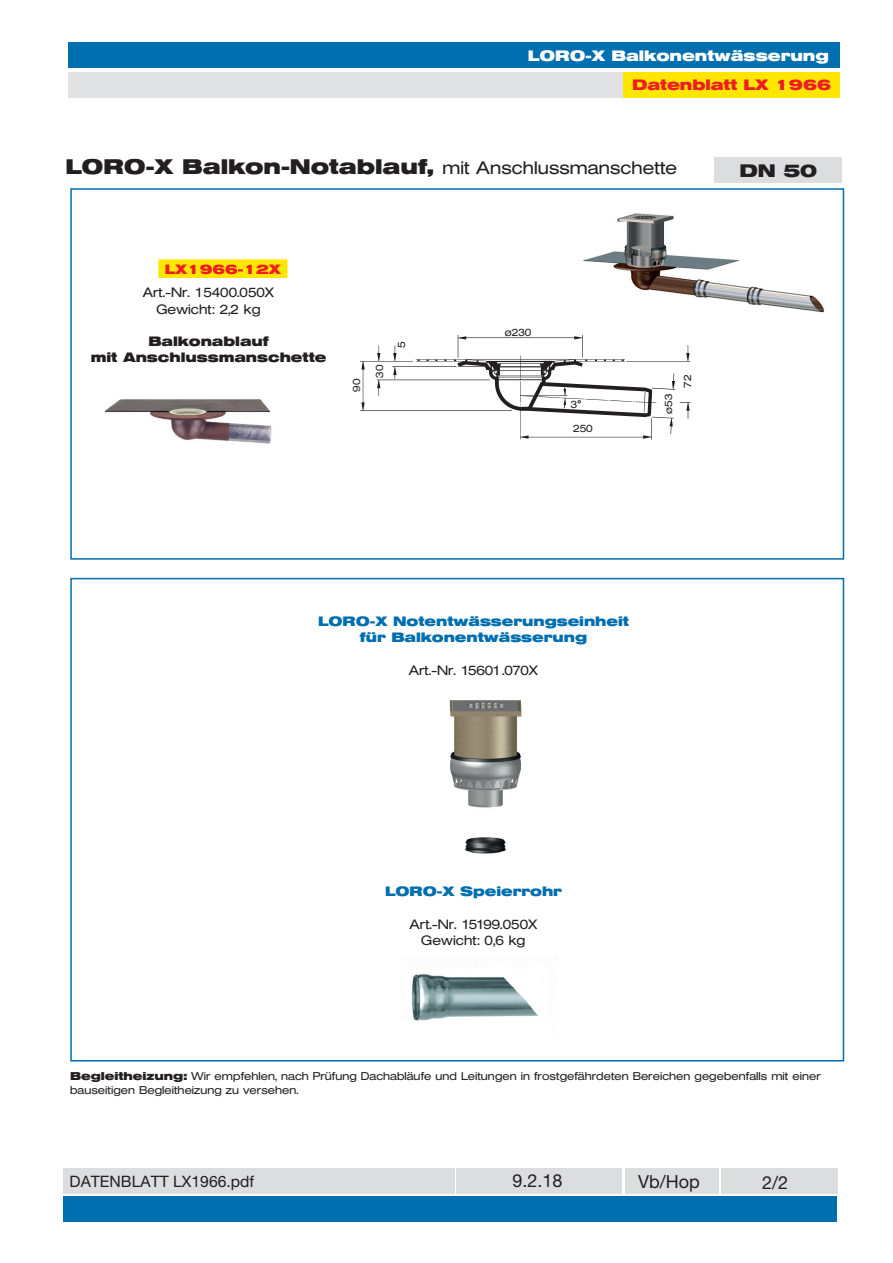
<style>
.page{position:relative;width:893px;height:1263px;background:#fff}
.page>*{position:absolute;margin:0;border:0;box-sizing:border-box;transform-origin:0 0}
.t1{font:700 21px "Helvetica Extended BQ";color:#231f20}
.t2{font:18px "Helvetica Neue LT Std";color:#231f20}
.t3{font:700 18px "Helvetica Extended BQ";color:#231f20}
.t4{font:15.75px "Helvetica Neue LT Std";color:#231f20}
.t5{font:700 15px "Helvetica Extended BQ";color:#fff}
.t6{font:700 15px "Helvetica Extended BQ";color:#ee1d23}
.t7{font:300 13.5px/16.2px "Helvetica Extended BQ";color:#231f20;text-align:center}
.t8{font:700 13.5px/16.2px "Helvetica Extended BQ";color:#006faf;text-align:center}
.t9{font:700 13.5px/16.2px "Helvetica Extended BQ";color:#231f20;text-align:center}
.t10{font:700 13.5px "Helvetica Extended BQ";color:#ee1d23}
.t11{font:300 11.25px/13.5px "Helvetica Extended BQ";color:#231f20}
.t12{font:300 10.5px "Helvetica Extended BQ";color:#231f20}
.s1{font-weight:300;font-size:18px}
.s2{font-weight:700}
</style>
<div class="page">
<div style="left:70px;top:188px;width:774px;height:372px;background:#fff;border:2px solid #006faf"></div>
<div style="left:68px;top:72px;width:772px;height:26px;background:#e1e2e4"></div>
<div style="left:68px;top:43px;width:761px;height:25px;background:#006faf"></div>
<div style="left:70px;top:578px;width:774px;height:483px;background:#fff;border:2px solid #006faf"></div>
<img style="left:105px;top:399px;width:167px;height:45px">
<div style="left:623px;top:72px;width:217px;height:26px;background:#ffe601"></div>
<div style="left:714px;top:157px;width:128px;height:26px;background:#dcdddf"></div>
<div style="left:159px;top:260px;width:128px;height:17px;background:#ffe601"></div>
<div style="left:158px;top:259px;width:129px;height:19px;border:2px solid #ffe601"></div>
<div style="left:63px;top:1196px;width:774px;height:26px;background:#006faf"></div>
<div style="left:63px;top:1168px;width:392px;height:25px;background:#dcdddf"></div>
<div style="left:456px;top:1168px;width:166px;height:25px;background:#dcdddf"></div>
<div style="left:625px;top:1168px;width:93px;height:25px;background:#dcdddf"></div>
<div style="left:721px;top:1168px;width:116px;height:25px;background:#dcdddf"></div>
<img style="left:412px;top:974px;width:132px;height:47px">
<img style="left:360px;top:336px;width:331px;height:103px">
<img style="left:583px;top:213px;width:241px;height:100px">
<img style="left:449px;top:700px;width:73px;height:154px">
<h3 class="t5" style="left:528px;top:47px;width:302px">LORO-X Balkonentwässerung</h3>
<h3 class="t6" style="left:632px;top:77px;width:201px">Datenblatt LX 1966</h3>
<h1 class="t1" style="left:65px;top:154px;width:613px">LORO-X Balkon-Notablauf, <span class="s1">mit Anschlussmanschette</span></h1>
<p class="t10" style="left:165px;top:261px;width:118px">LX1966-12X</p>
<p class="t7" style="left:143px;top:285px;width:133px">Art.-Nr. 15400.050X<br>Gewicht: 2,2 kg</p>
<p class="t9" style="left:91px;top:333px;width:237px">Balkonablauf<br>mit Anschlussmanschette</p>
<p class="t12" style="left:350px;top:392px;width:15px;rotate:-90deg">90</p>
<p class="t12" style="left:373px;top:378px;width:15px;rotate:-90deg">30</p>
<p class="t12" style="left:396px;top:348px;width:8px;rotate:-90deg">5</p>
<p class="t12" style="left:505px;top:327px;width:28px">ø230</p>
<p class="t12" style="left:571px;top:398px;width:12px">3°</p>
<p class="t12" style="left:573px;top:422px;width:21px">250</p>
<p class="t12" style="left:662px;top:414px;width:22px;rotate:-90deg">ø53</p>
<p class="t12" style="left:681px;top:387px;width:15px;rotate:-90deg">72</p>
<h2 class="t3" style="left:739px;top:160px;width:79px">DN 50</h2>
<p class="t8" style="left:318px;top:613px;width:313px">LORO-X Notentwässerungseinheit für Balkonentwässerung</p>
<p class="t7" style="left:409px;top:662px;width:131px">Art.-Nr. 15601.070X</p>
<p class="t8" style="left:385px;top:884px;width:178px">LORO-X Speierrohr</p>
<p class="t7" style="left:410px;top:916px;width:129px">Art.-Nr. 15199.050X<br>Gewicht: 0,6 kg</p>
<p class="t11" style="left:70px;top:1070px;width:752px"><span class="s2">Begleitheizung:</span> Wir empfehlen, nach Prüfung Dachabläufe und Leitungen in frostgefährdeten Bereichen gegebenfalls mit einer bauseitigen Begleitheizung zu versehen.</p>
<h3 class="t4" style="left:70px;top:1172px;width:186px">DATENBLATT LX1966.pdf</h3>
<h2 class="t2" style="left:512px;top:1170px;width:52px">9.2.18</h2>
<h2 class="t2" style="left:638px;top:1170px;width:63px">Vb/Hop</h2>
<h2 class="t2" style="left:762px;top:1172px;width:28px">2/2</h2>
</div>
